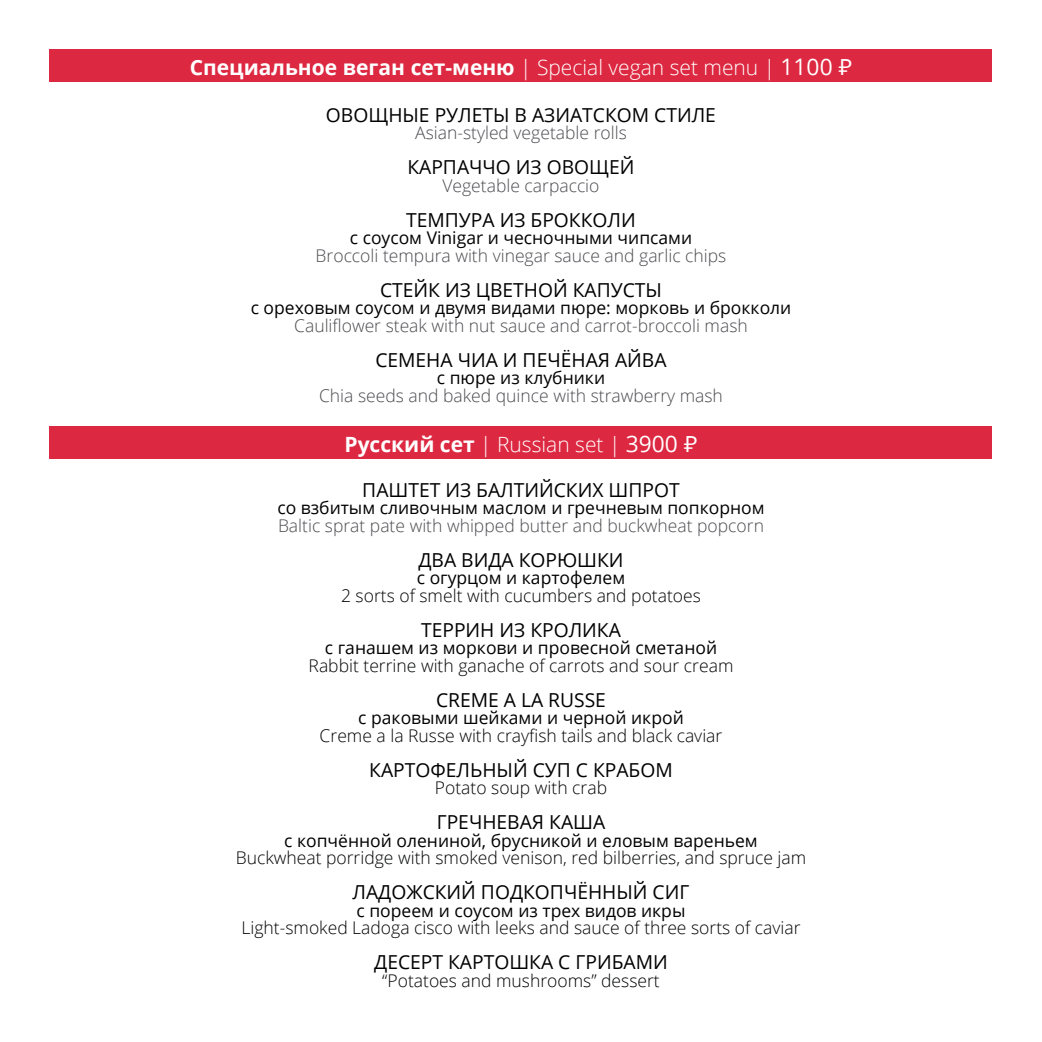
<style>
.page{position:relative;width:1042px;height:1042px;background:#fff}
.page>*{position:absolute;margin:0;border:0;box-sizing:border-box;transform-origin:0 0}
.t1{font:700 21px "Open Sans";color:#fff}
.t2{font:300 21px "Open Sans";color:#fff}
.t3{font:19.25px "Open Sans";color:#000}
.t4{font:300 17.5px "Open Sans";color:#010202}
.t5{font:17.5px "Open Sans";color:#000}
.t6{font:300 17.5px "Open Sans";color:#4b4a4f}
.s1{font-weight:300}
.s2{font-weight:400;font-size:22.75px}
.s3{font-family:"Circe";font-weight:400;font-size:22.75px}
.s4{font-weight:700}
</style>
<div class="page">
<div style="left:50px;top:50px;width:942px;height:32px;background:#dd2841"></div>
<div style="left:50px;top:427px;width:942px;height:32px;background:#dd2841"></div>
<p class="t1" style="left:190px;top:52px;width:664px">Специальное веган сет-меню <span class="s1">| Special vegan set menu |</span> <span class="s2">1100</span> <span class="s3">₷</span></p>
<p class="t3" style="left:326px;top:101px;width:391px">ОВОЩНЫЕ РУЛЕТЫ В АЗИАТСКОМ СТИЛЕ</p>
<p class="t6" style="left:415px;top:121px;width:213px">Asian-styled vegetable rolls</p>
<p class="t3" style="left:407px;top:154px;width:229px">КАРПАЧЧО ИЗ ОВОЩЕЙ</p>
<p class="t6" style="left:442px;top:173px;width:159px">Vegetable carpaccio</p>
<p class="t3" style="left:406px;top:206px;width:231px">ТЕМПУРА ИЗ БРОККОЛИ</p>
<p class="t5" style="left:350px;top:226px;width:344px">с соусом Vinigar и чесночными чипсами</p>
<p class="t6" style="left:316px;top:243px;width:412px">Broccoli tempura with vinegar sauce and garlic chips</p>
<p class="t3" style="left:380px;top:276px;width:283px">СТЕЙК ИЗ ЦВЕТНОЙ КАПУСТЫ</p>
<p class="t5" style="left:251px;top:296px;width:542px">с ореховым соусом и двумя видами пюре: морковь и брокколи</p>
<p class="t6" style="left:294px;top:313px;width:455px">Cauliflower steak with nut sauce and carrot-broccoli mash</p>
<p class="t3" style="left:375px;top:346px;width:293px">СЕМЕНА ЧИА И ПЕЧЁНАЯ АЙВА</p>
<p class="t5" style="left:437px;top:366px;width:170px">с пюре из клубники</p>
<p class="t6" style="left:319px;top:383px;width:405px">Chia seeds and baked quince with strawberry mash</p>
<p class="t2" style="left:344px;top:430px;width:354px"><span class="s4">Русский сет</span> | Russian set | <span class="s2">3900</span> <span class="s3">₷</span></p>
<p class="t3" style="left:362px;top:476px;width:319px">ПАШТЕТ ИЗ БАЛТИЙСКИХ ШПРОТ</p>
<p class="t5" style="left:277px;top:496px;width:489px">со взбитым сливочным маслом и гречневым попкорном</p>
<p class="t6" style="left:278px;top:513px;width:487px">Baltic sprat pate with whipped butter and buckwheat popcorn</p>
<p class="t3" style="left:418px;top:546px;width:207px">ДВА ВИДА КОРЮШКИ</p>
<p class="t5" style="left:417px;top:566px;width:210px">с огурцом и картофелем</p>
<p class="t4" style="left:341px;top:583px;width:361px">2 sorts of smelt with cucumbers and potatoes</p>
<p class="t3" style="left:421px;top:616px;width:201px">ТЕРРИН ИЗ КРОЛИКА</p>
<p class="t5" style="left:325px;top:636px;width:394px">с ганашем из моркови и провесной сметаной</p>
<p class="t4" style="left:309px;top:653px;width:426px">Rabbit terrine with ganache of carrots and sour cream</p>
<p class="t3" style="left:436px;top:686px;width:171px">CREME A LA RUSSE</p>
<p class="t5" style="left:358px;top:706px;width:327px">с раковыми шейками и черной икрой</p>
<p class="t4" style="left:320px;top:723px;width:404px">Creme a la Russe with crayfish tails and black caviar</p>
<p class="t3" style="left:369px;top:756px;width:305px">КАРТОФЕЛЬНЫЙ СУП С КРАБОМ</p>
<p class="t4" style="left:435px;top:776px;width:174px">Potato soup with crab</p>
<p class="t3" style="left:437px;top:809px;width:170px">ГРЕЧНЕВАЯ КАША</p>
<p class="t5" style="left:284px;top:828px;width:475px">с копчённой олениной, брусникой и еловым вареньем</p>
<p class="t4" style="left:236px;top:846px;width:572px">Buckwheat porridge with smoked venison, red bilberries, and spruce jam</p>
<p class="t3" style="left:352px;top:879px;width:338px">ЛАДОЖСКИЙ ПОДКОПЧЁННЫЙ СИГ</p>
<p class="t5" style="left:356px;top:898px;width:330px">с пореем и соусом из трех видов икры</p>
<p class="t4" style="left:241px;top:916px;width:561px">Light-smoked Ladoga cisco with leeks and sauce of three sorts of caviar</p>
<p class="t3" style="left:374px;top:949px;width:295px">ДЕСЕРТ КАРТОШКА С ГРИБАМИ</p>
<p class="t4" style="left:382px;top:968px;width:279px">“Potatoes and mushrooms” dessert</p>
</div>
